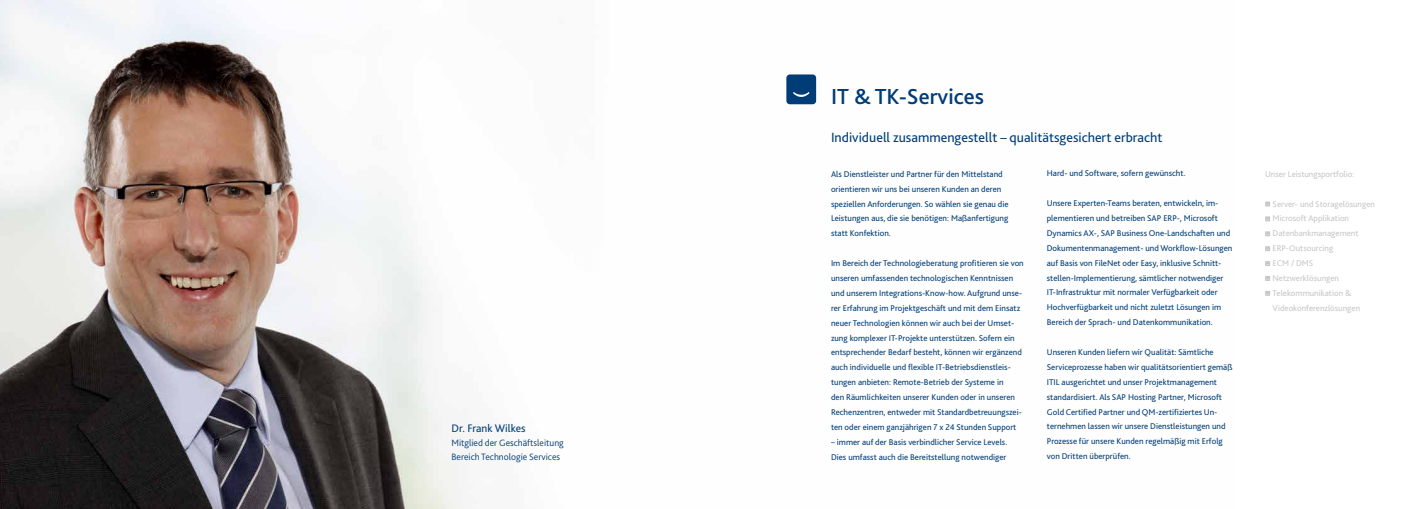
<style>
.page{position:relative;width:1414px;height:509px;background:#fff}
.page>*{position:absolute;margin:0;border:0;box-sizing:border-box;transform-origin:0 0}
.t1{font:500 22.75px "Bliss 2";color:#003c76}
.t2{font:14px "Bliss 2";color:#003c76}
.t3{font:11.38px "Bliss 2";color:#003c76}
.t4{font:300 9.62px/14px "Bliss 2";color:#003c76}
.t5{font:8.75px/14.9px "Bliss 2";color:#003c76}
.t6{font:8.75px/14.9px "Bliss 2";color:#c6c7c8}
</style>
<div class="page">
<img style="left:0;top:0;width:817px;height:508px">
<svg style="left:1265px;top:201px;width:5px;height:5px"></svg>
<svg style="left:1265px;top:216px;width:5px;height:5px"></svg>
<svg style="left:1265px;top:231px;width:5px;height:5px"></svg>
<svg style="left:1265px;top:246px;width:5px;height:5px"></svg>
<svg style="left:1265px;top:261px;width:5px;height:5px"></svg>
<svg style="left:1265px;top:276px;width:5px;height:5px"></svg>
<svg style="left:1265px;top:291px;width:5px;height:5px"></svg>
<svg style="left:786px;top:74px;width:30px;height:30px"></svg>
<h3 class="t3" style="left:451px;top:421px;width:76px">Dr. Frank Wilkes</h3>
<p class="t4" style="left:451px;top:435px;width:114px">Mitglied der Geschäftsleitung<br>Bereich Technologie Services</p>
<h1 class="t1" style="left:831px;top:82px;width:154px">IT &amp; TK-Services</h1>
<h2 class="t2" style="left:831px;top:129px;width:333px">Individuell zusammengestellt – qualitätsgesichert erbracht</h2>
<p class="t5" style="left:1047px;top:166px;width:140px">Hard- und Software, sofern gewünscht.</p>
<p class="t5" style="left:1047px;top:195px;width:187px">Unsere Experten-Teams beraten, entwickeln, im&shy;plementieren und betreiben SAP ERP-, Microsoft Dynamics AX-, SAP Business One-Landschaften und Dokumentenmanagement- und Workflow-Lösungen auf Basis von FileNet oder Easy, inklusive Schnitt&shy;stellen-Implementierung, sämtlicher notwendiger IT-Infrastruktur mit normaler Verfügbarkeit oder Hochverfügbarkeit und nicht zuletzt Lösungen im Bereich der Sprach- und Datenkommunikation.</p>
<p class="t5" style="left:1047px;top:344px;width:187px">Unseren Kunden liefern wir Qualität: Sämtliche Serviceprozesse haben wir qualitätsorientiert gemäß ITIL ausgerichtet und unser Projektmanagement standardisiert. Als SAP Hosting Partner, Microsoft Gold Certified Partner und QM-zertifiziertes Un&shy;ternehmen lassen wir unsere Dienstleistungen und Prozesse für unsere Kunden regelmäßig mit Erfolg von Dritten überprüfen.</p>
<p class="t5" style="left:831px;top:166px;width:179px">Als Dienstleister und Partner für den Mittelstand orientieren wir uns bei unseren Kunden an deren speziellen Anforderungen. So wählen sie genau die Leistungen aus, die sie benötigen: Maßanfertigung statt Konfektion.</p>
<p class="t5" style="left:831px;top:255px;width:194px">Im Bereich der Technologieberatung profitieren sie von unseren umfassenden technologischen Kenntnissen und unserem Integrations-Know-how. Aufgrund unse&shy;rer Erfahrung im Projektgeschäft und mit dem Einsatz neuer Technologien können wir auch bei der Umset&shy;zung komplexer IT-Projekte unterstützen. Sofern ein entsprechender Bedarf besteht, können wir ergänzend auch individuelle und flexible IT-Betriebsdienstleis&shy;tungen anbieten: Remote-Betrieb der Systeme in<br>den Räumlichkeiten unserer Kunden oder in unseren Rechenzentren, entweder mit Standardbetreuungszei&shy;ten oder einem ganzjährigen 7 x 24 Stunden Support</p>
<p class="t5" style="left:831px;top:434px;width:178px">– immer auf der Basis verbindlicher Service Levels.<br>Dies umfasst auch die Bereitstellung notwendiger</p>
<p class="t6" style="left:1265px;top:166px;width:91px">Unser Leistungsportfolio:</p>
<p class="t6" style="left:1272px;top:196px;width:104px">Server- und Storagelösungen<br>Microsoft Applikation<br>Datenbankmanagement<br>ERP-Outsourcing<br>ECM / DMS<br>Netzwerklösungen<br>Telekommunikation &amp;<br>Videokonferenzlösungen</p>
</div>
